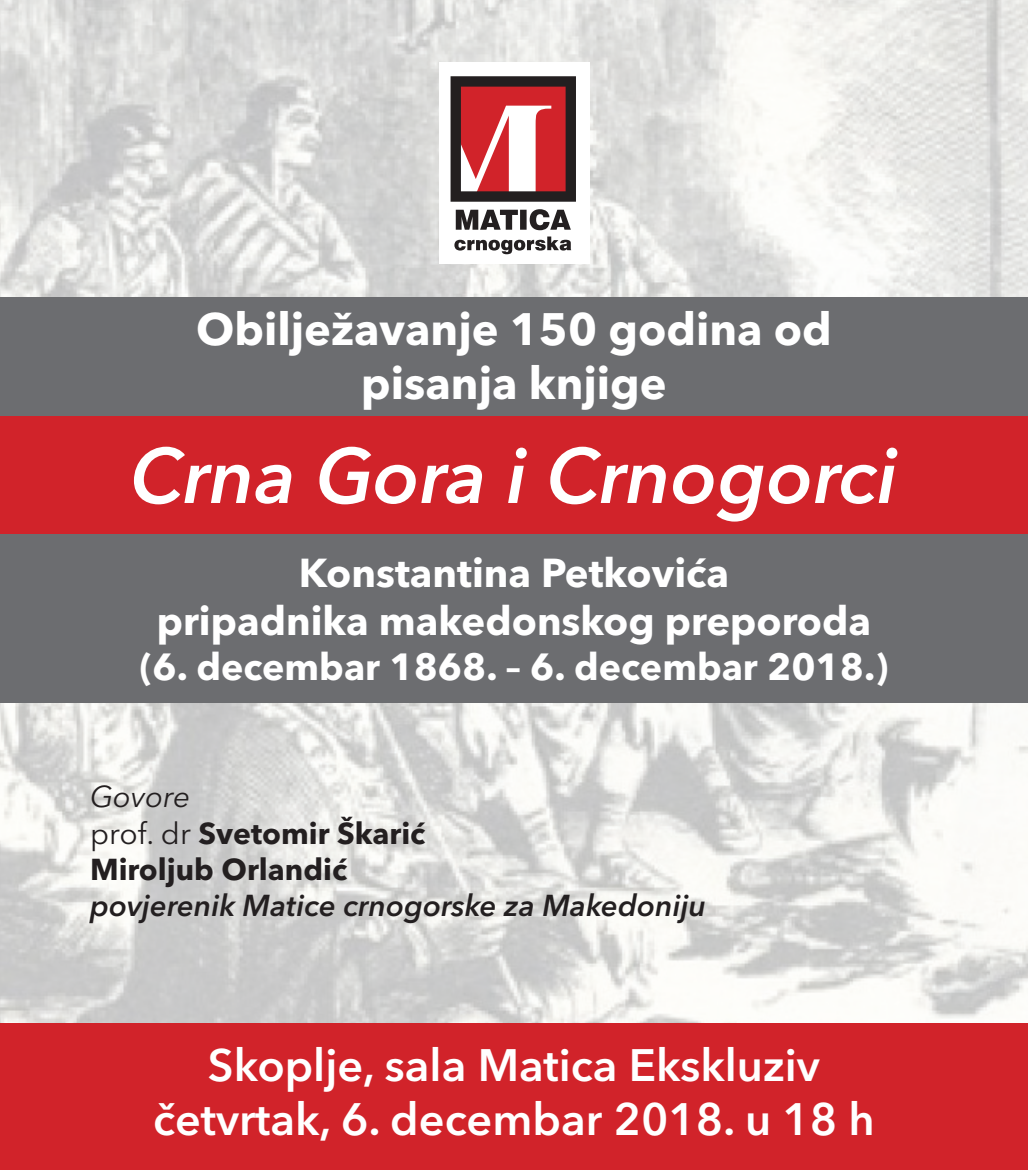
<style>
.page{position:relative;width:1028px;height:1170px;background:#fff}
.page>*{position:absolute;margin:0;border:0;box-sizing:border-box;transform-origin:0 0}
.t1{font:italic 600 77.5px "Avenir Next LT Pro";color:#fff}
.t2{font:600 45px/54px "Avenir Next LT Pro";color:#fff;text-align:center}
.t3{font:700 45px/54px "Avenir Next LT Pro";color:#fff;text-align:center}
.t4{font:700 40px/48px "Avenir Next LT Pro";color:#fff;text-align:center}
.t5{font:700 37.5px "Avenir Next LT Pro";color:#fff}
.t6{font:700 30px/36px "Avenir Next LT Pro";color:#231f20}
.t7{font:italic 600 30px "Avenir Next LT Pro";color:#231f20}
.s1{font-weight:400;font-style:italic}
.s2{font-weight:400}
</style>
<div class="page">
<img style="left:0;top:0;width:1028px;height:1023px">
<div style="left:0;top:1023px;width:1028px;height:146px;background:#d1232a"></div>
<div style="left:0;top:415px;width:1028px;height:119px;background:#d1232a"></div>
<div style="left:0;top:297px;width:1028px;height:118px;background:#6c6d70"></div>
<div style="left:0;top:534px;width:1028px;height:168px;background:#6c6d70"></div>
<div style="left:439px;top:63px;width:150px;height:201px;background:#fff"></div>
<svg style="left:450px;top:76px;width:126px;height:126px"></svg>
<svg style="left:456px;top:209px;width:115px;height:21px"></svg>
<svg style="left:454px;top:236px;width:117px;height:18px"></svg>
<p class="t3" style="left:196px;top:302px;width:637px">Obilježavanje 150 godina od pisanja knjige</p>
<h1 class="t1" style="left:130px;top:429px;width:769px">Crna Gora i Crnogorci</h1>
<p class="t4" style="left:157px;top:548px;width:716px">Konstantina Petkovića<br>pripadnika makedonskog preporoda</p>
<p class="t5" style="left:140px;top:644px;width:750px">(6. decembar 1868. – 6. decembar 2018.)</p>
<p class="t6" style="left:90px;top:778px;width:337px"><span class="s1">Govore<br></span><span class="s2">prof. dr</span> Svetomir Škarić<br>Miroljub Orlandić</p>
<p class="t7" style="left:90px;top:886px;width:618px">povjerenik Matice crnogorske za Makedoniju</p>
<p class="t2" style="left:153px;top:1038px;width:723px">Skoplje, sala Matica Ekskluziv četvrtak, 6. decembar 2018. u 18 h</p>
</div>
